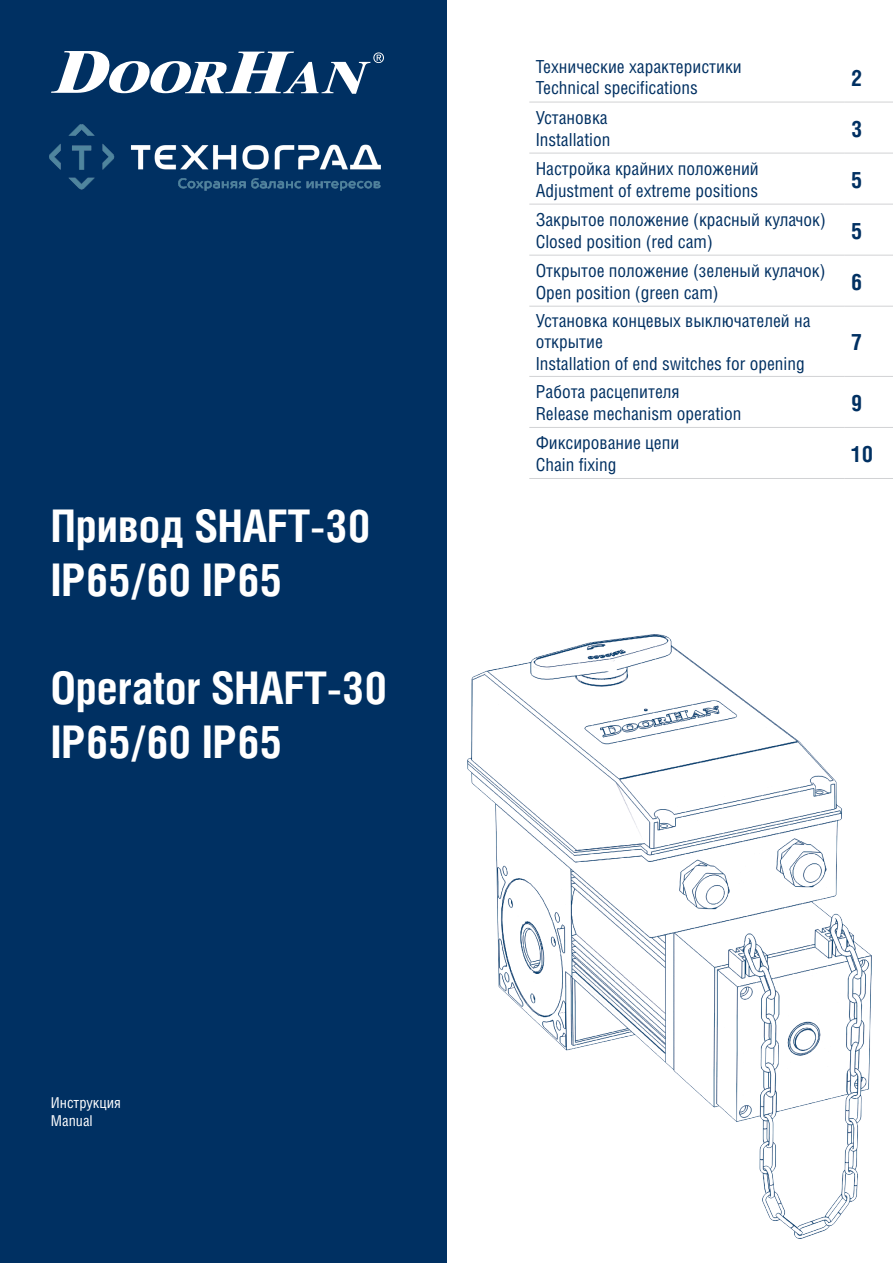
<style>
.page{position:relative;width:893px;height:1263px;background:#fff}
.page>*{position:absolute;margin:0;border:0;box-sizing:border-box;transform-origin:0 0}
.t1{font:700 45px/54px "Helios Cond";color:#fff}
.t2{font:700 22.5px "Helios Cond";color:#003062}
.t3{font:18px/21.6px "Helios Cond";color:#003062}
.t4{font:15px/18px "Helios Cond";color:#fff}
</style>
<div class="page">
<div style="left:0;top:0;width:446px;height:1263px;background:#003062"></div>
<svg style="left:51px;top:51px;width:333px;height:43px"></svg>
<img style="left:467px;top:634px;width:405px;height:605px">
<hr style="left:529px;top:102px;width:316px;height:1px;background:#d1d2d4">
<hr style="left:845px;top:102px;width:48px;height:1px;background:#d1d2d4">
<hr style="left:529px;top:153px;width:316px;height:1px;background:#d1d2d4">
<hr style="left:845px;top:153px;width:48px;height:1px;background:#d1d2d4">
<hr style="left:529px;top:204px;width:316px;height:1px;background:#d1d2d4">
<hr style="left:845px;top:204px;width:48px;height:1px;background:#d1d2d4">
<hr style="left:529px;top:255px;width:316px;height:1px;background:#d1d2d4">
<hr style="left:845px;top:255px;width:48px;height:1px;background:#d1d2d4">
<hr style="left:529px;top:306px;width:316px;height:1px;background:#d1d2d4">
<hr style="left:845px;top:306px;width:48px;height:1px;background:#d1d2d4">
<hr style="left:529px;top:376px;width:316px;height:1px;background:#d1d2d4">
<hr style="left:845px;top:376px;width:48px;height:1px;background:#d1d2d4">
<hr style="left:529px;top:427px;width:316px;height:1px;background:#d1d2d4">
<hr style="left:845px;top:427px;width:48px;height:1px;background:#d1d2d4">
<hr style="left:529px;top:478px;width:316px;height:1px;background:#d1d2d4">
<hr style="left:845px;top:478px;width:48px;height:1px;background:#d1d2d4">
<img style="left:50px;top:125px;width:330px;height:66px">
<h1 class="t1" style="left:51px;top:497px;width:321px">Привод SHAFT-30<br>IP65/60 IP65</h1>
<h1 class="t1" style="left:51px;top:659px;width:338px">Operator SHAFT-30<br>IP65/60 IP65</h1>
<p class="t4" style="left:51px;top:1093px;width:72px">Инструкция<br>Manual</p>
<p class="t3" style="left:536px;top:55px;width:208px">Технические характеристики<br>Technical specifications</p>
<p class="t2" style="left:851px;top:64px;width:13px">2</p>
<p class="t3" style="left:536px;top:106px;width:76px">Установка<br>Installation</p>
<p class="t2" style="left:851px;top:115px;width:13px">3</p>
<p class="t3" style="left:536px;top:157px;width:225px">Настройка крайних положений<br>Adjustment of extreme positions</p>
<p class="t2" style="left:851px;top:166px;width:13px">5</p>
<p class="t3" style="left:536px;top:208px;width:292px">Закрытое положение (красный кулачок)<br>Closed position (red cam)</p>
<p class="t2" style="left:851px;top:217px;width:13px">5</p>
<p class="t3" style="left:536px;top:259px;width:291px">Открытое положение (зеленый кулачок)<br>Open position (green cam)</p>
<p class="t2" style="left:851px;top:268px;width:13px">6</p>
<p class="t3" style="left:536px;top:309px;width:276px">Установка концевых выключателей на открытие<br>Installation of end switches for opening</p>
<p class="t2" style="left:851px;top:329px;width:12px">7</p>
<p class="t3" style="left:536px;top:381px;width:207px">Работа расцепителя<br>Release mechanism operation</p>
<p class="t2" style="left:851px;top:390px;width:13px">9</p>
<p class="t3" style="left:536px;top:432px;width:145px">Фиксирование цепи<br>Chain fixing</p>
<p class="t2" style="left:851px;top:441px;width:24px">10</p>
</div>
